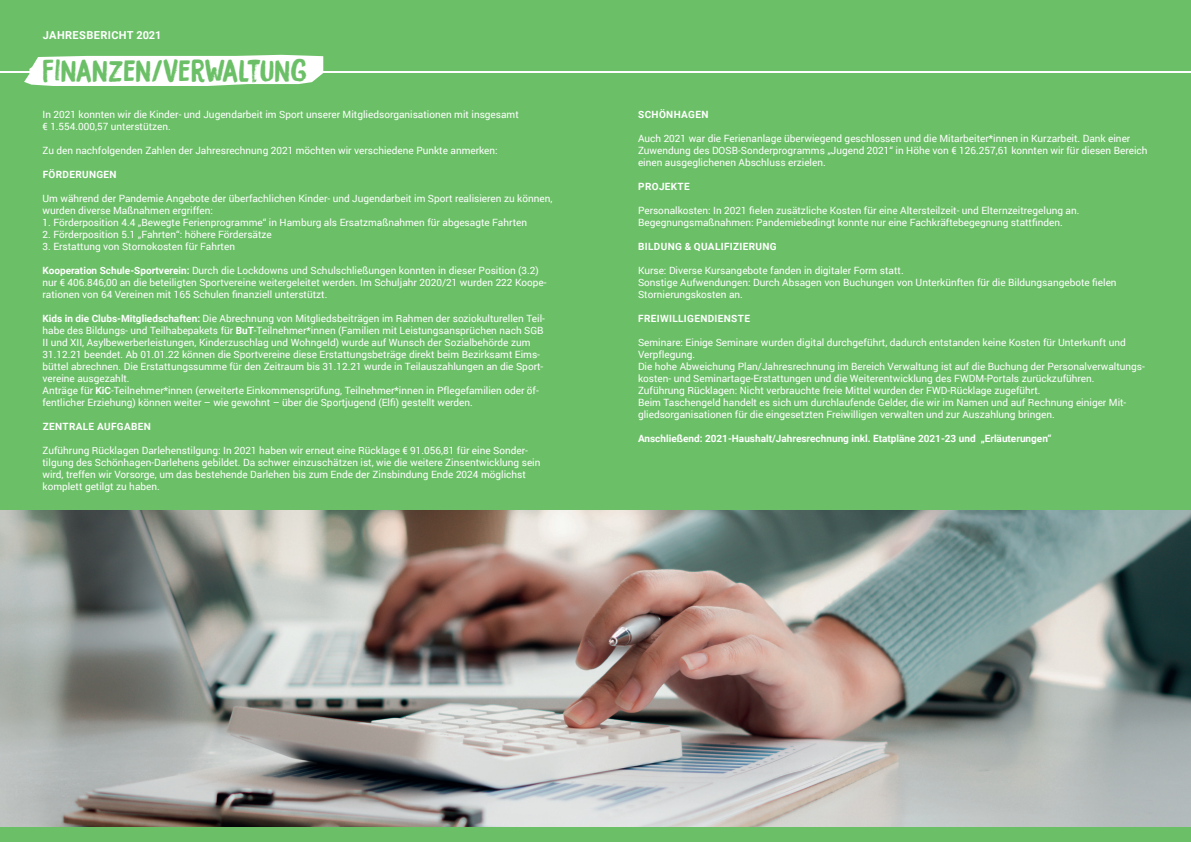
<style>
.page{position:relative;width:1191px;height:842px;background:#fff}
.page>*{position:absolute;margin:0;border:0;box-sizing:border-box;transform-origin:0 0}
.t1{font:28px "DK Bocadillo";color:#6bc067}
.t2{font:700 11px "Roboto";letter-spacing:.035em;color:#fff}
.t3{font:10px/12px "Roboto";color:#fff}
.t4{font:700 10px "Roboto";letter-spacing:.035em;color:#fff}
.t5{font:700 10px "Roboto";color:#fff}
.s1{font-weight:700}
</style>
<div class="page">
<div style="left:0;top:74px;width:1191px;height:765px;background:#6bc067"></div>
<img style="left:0;top:510px;width:1191px;height:317px">
<div style="left:0;top:828px;width:1191px;height:14px;background:#6bc067"></div>
<div style="left:0;top:0;width:1191px;height:71px;background:#6bc067"></div>
<svg style="left:24px;top:55px;width:299px;height:31px"></svg>
<p class="t2" style="left:43px;top:27px;width:120px">JAHRESBERICHT 2021</p>
<h1 class="t1" style="left:43px;top:53px;width:266px">FINANZEN/VERWALTUNG</h1>
<p class="t3" style="left:43px;top:108px;width:478px">In 2021 konnten wir die Kinder- und Jugendarbeit im Sport unserer Mitgliedsorganisationen mit insgesamt € 1.554.000,57 unterstützen.</p>
<p class="t3" style="left:43px;top:144px;width:456px">Zu den nachfolgenden Zahlen der Jahresrechnung 2021 möchten wir verschiedene Punkte anmerken:</p>
<p class="t4" style="left:43px;top:168px;width:75px">FÖRDERUNGEN</p>
<p class="t3" style="left:43px;top:192px;width:511px">Um während der Pandemie Angebote der überfachlichen Kinder- und Jugendarbeit im Sport realisieren zu können, wurden diverse Maßnahmen ergriffen:</p>
<p class="t3" style="left:43px;top:216px;width:486px">1. Förderposition 4.4 „Bewegte Ferienprogramme“ in Hamburg als Ersatzmaßnahmen für abgesagte Fahrten</p>
<p class="t3" style="left:43px;top:228px;width:231px">2. Förderposition 5.1 „Fahrten“: höhere Fördersätze</p>
<p class="t3" style="left:43px;top:240px;width:194px">3. Erstattung von Stornokosten für Fahrten</p>
<p class="t3" style="left:43px;top:264px;width:505px"><span class="s1">Kooperation Schule-Sportverein:</span> Durch die Lockdowns und Schulschließungen konnten in dieser Position (3.2) nur € 406.846,00 an die beteiligten Sportvereine weitergeleitet werden. Im Schuljahr 2020/21 wurden 222 Koope&shy;rationen von 64 Vereinen mit 165 Schulen finanziell unterstützt.</p>
<p class="t3" style="left:43px;top:312px;width:504px"><span class="s1">Kids in die Clubs-Mitgliedschaften:</span> Die Abrechnung von Mitgliedsbeiträgen im Rahmen der soziokulturellen Teil&shy;habe des Bildungs- und Teilhabepakets für <span class="s1">BuT</span>-Teilnehmer*innen (Familien mit Leistungsansprüchen nach SGB II und XII, Asylbewerberleistungen, Kinderzuschlag und Wohngeld) wurde auf Wunsch der Sozialbehörde zum 31.12.21 beendet. Ab 01.01.22 können die Sportvereine diese Erstattungsbeträge direkt beim Bezirksamt Eims&shy;büttel abrechnen. Die Erstattungssumme für den Zeitraum bis 31.12.21 wurde in Teilauszahlungen an die Sport&shy;vereine ausgezahlt.<br>Anträge für <span class="s1">KiC</span>-Teilnehmer*innen (erweiterte Einkommensprüfung, Teilnehmer*innen in Pflegefamilien oder öf&shy;fentlicher Erziehung) können weiter – wie gewohnt – über die Sportjugend (Elfi) gestellt werden.</p>
<p class="t4" style="left:43px;top:420px;width:110px">ZENTRALE AUFGABEN</p>
<p class="t3" style="left:43px;top:444px;width:499px">Zuführung Rücklagen Darlehenstilgung: In 2021 haben wir erneut eine Rücklage € 91.056,81 für eine Sonder&shy;tilgung des Schönhagen-Darlehens gebildet. Da schwer einzuschätzen ist, wie die weitere Zinsentwicklung sein wird, treffen wir Vorsorge, um das bestehende Darlehen bis zum Ende der Zinsbindung Ende 2024 möglichst komplett getilgt zu haben.</p>
<p class="t4" style="left:638px;top:108px;width:72px">SCHÖNHAGEN</p>
<p class="t3" style="left:638px;top:132px;width:511px">Auch 2021 war die Ferienanlage überwiegend geschlossen und die Mitarbeiter*innen in Kurzarbeit. Dank einer<br>Zuwendung des DOSB-Sonderprogramms „Jugend 2021“ in Höhe von € 126.257,61 konnten wir für diesen Bereich einen ausgeglichenen Abschluss erzielen.</p>
<p class="t4" style="left:638px;top:180px;width:53px">PROJEKTE</p>
<p class="t3" style="left:638px;top:204px;width:443px">Personalkosten: In 2021 fielen zusätzliche Kosten für eine Altersteilzeit- und Elternzeitregelung an.<br>Begegnungsmaßnahmen: Pandemiebedingt konnte nur eine Fachkräftebegegnung stattfinden.</p>
<p class="t4" style="left:638px;top:240px;width:140px">BILDUNG &amp; QUALIFIZIERUNG</p>
<p class="t3" style="left:638px;top:264px;width:480px">Kurse: Diverse Kursangebote fanden in digitaler Form statt.<br>Sonstige Aufwendungen: Durch Absagen von Buchungen von Unterkünften für die Bildungsangebote fielen<br>Stornierungskosten an.</p>
<p class="t4" style="left:638px;top:312px;width:113px">FREIWILLIGENDIENSTE</p>
<p class="t3" style="left:638px;top:336px;width:508px">Seminare: Einige Seminare wurden digital durchgeführt, dadurch entstanden keine Kosten für Unterkunft und Verpflegung.<br>Die hohe Abweichung Plan/Jahresrechnung im Bereich Verwaltung ist auf die Buchung der Personalverwaltungs&shy;kosten- und Seminartage-Erstattungen und die Weiterentwicklung des FWDM-Portals zurückzuführen.<br>Zuführung Rücklagen: Nicht verbrauchte freie Mittel wurden der FWD-Rücklage zugeführt.<br>Beim Taschengeld handelt es sich um durchlaufende Gelder, die wir im Namen und auf Rechnung einiger Mit&shy;gliedsorganisationen für die eingesetzten Freiwilligen verwalten und zur Auszahlung bringen.</p>
<p class="t5" style="left:638px;top:432px;width:415px">Anschließend: 2021-Haushalt/Jahresrechnung inkl. Etatpläne 2021-23 und „Erläuterungen“</p>
</div>
